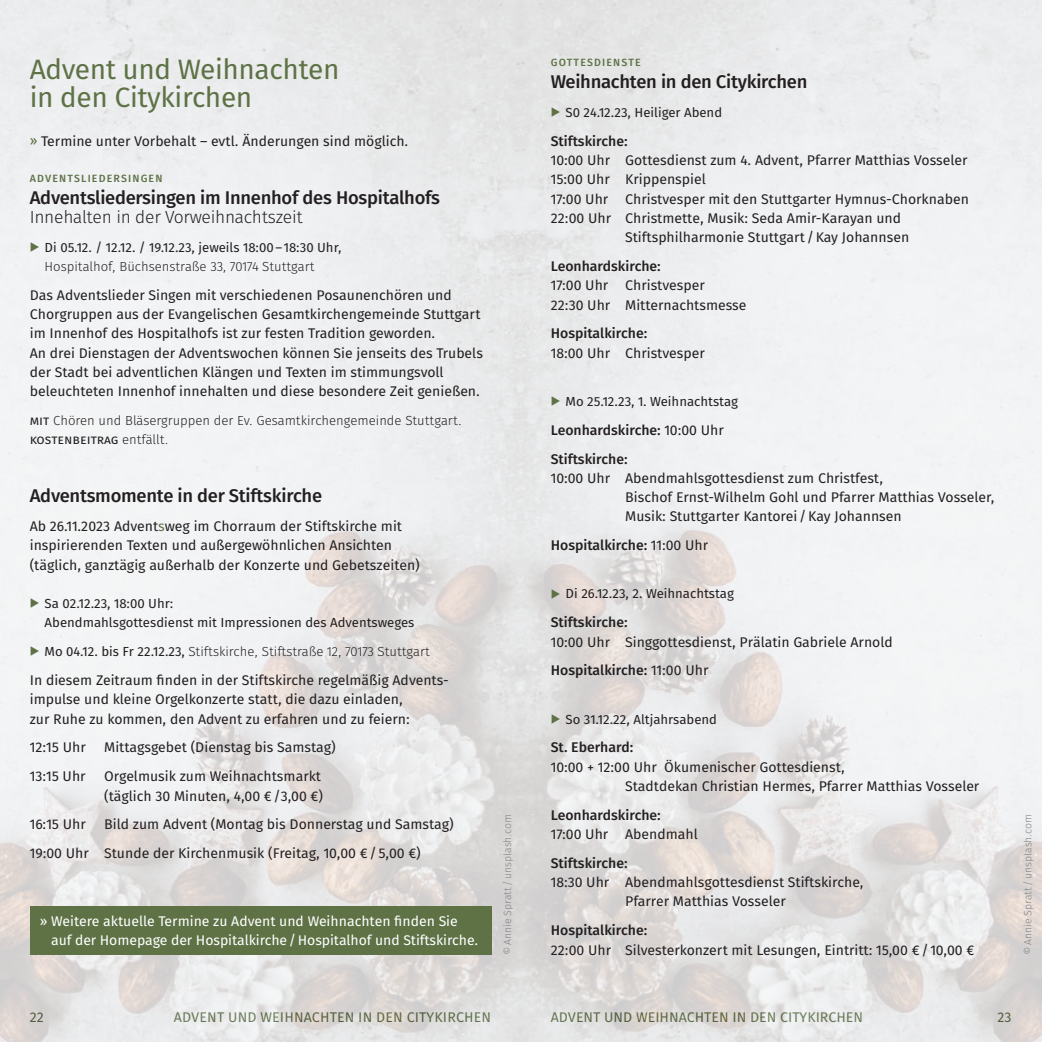
<style>
.page{position:relative;width:1042px;height:1042px;background:#fff}
.page>*{position:absolute;margin:0;border:0;box-sizing:border-box;transform-origin:0 0}
.t1{font:28px/28.9px "Fira Sans OT";letter-spacing:-.015em;color:#5e7246}
.t2{font:18.38px "Fira Sans OT Medium";letter-spacing:-.015em;color:#231f21}
.t3{font:17.5px "Fira Sans OT Light";letter-spacing:-.015em;color:#231f21}
.t4{font:14px/19.2px "Fira Sans OT";color:#231f21}
.t5{font:14px/28.9px "Fira Sans OT Medium";color:#231f21}
.t6{font:14px/19.2px "Fira Sans OT";letter-spacing:-.005em;color:#fff}
.t7{font:14px "Fira Sans OT";letter-spacing:.01em;color:#5e7246}
.t8{font:13.12px/19.2px "Fira Sans OT";color:#231f21}
.t9{font:13.12px "Fira Sans OT Light";color:#231f21}
.t10{font:10.5px "Fira Sans OT Light";color:#808386}
.t11{font:10.5px "Fira Sans OT Medium";letter-spacing:.11em;color:#5e7246}
.s1{color:#5e7246}
.s2{font-family:"Fira Sans OT"}
.s3{font-family:"Fira Sans OT Light"}
</style>
<div class="page">
<img style="left:0;top:0;width:1042px;height:1042px">
<div style="left:30px;top:906px;width:461px;height:49px;background:#5e7246"></div>
<h1 class="t1" style="left:30px;top:56px;width:311px">Advent und Weihnachten in den Citykirchen</h1>
<p class="t4" style="left:30px;top:132px;width:380px"><span class="s1">»</span> Termine unter Vorbehalt – evtl. Änderungen sind möglich.</p>
<p class="t11" style="left:30px;top:171px;width:126px">ADVENTSLIEDERSIN GEN</p>
<h2 class="t2" style="left:30px;top:184px;width:412px">Adventsliedersingen im I nnenhof des Hospitalhofs</h2>
<p class="t3" style="left:30px;top:204px;width:274px">Innehalten in der Vorweihnachtszeit</p>
<p class="t8" style="left:30px;top:238px;width:313px"><span class="s1">◆</span> Di 05.12. / 12.12. / 19.12.23, jeweils 18:00–18:30 U hr,</p>
<p class="t9" style="left:45px;top:257px;width:272px">Hospitalhof, Büchsenstraße 33, 70174 Stuttgart</p>
<p class="t4" style="left:30px;top:286px;width:455px">Das Adventslieder Singen mit verschiedenen Posaunenchören und Chorgruppen aus der Evangelischen Gesamtkirchengemeinde Stuttgart im Innenhof des H ospitalhofs ist zur festen Tradition geworden.<br>An drei Dienstagen der Adventswochen können Sie jenseits des Trubels der Stadt bei adventlichen Klängen und Texten im stimmungsvoll beleuchteten Innenhof innehalten und diese besondere Zeit genießen.</p>
<p class="t9" style="left:30px;top:411px;width:433px"><span class="s2">MIT</span> Chören und Bläsergruppen der Ev. Gesamtkirchengemeinde Stuttgart.</p>
<p class="t8" style="left:30px;top:431px;width:140px">KOSTEN BEITRAG <span class="s3">entfällt.</span></p>
<h2 class="t2" style="left:30px;top:483px;width:294px">Adventsmomente in der Stiftskirche</h2>
<p class="t4" style="left:30px;top:517px;width:391px">Ab 26.11.2023 Advent<span class="s1">s</span>weg im Chorraum der Stiftskirche mit inspirierenden Texten und außergewöhnlichen Ansichten (täglich, ganztägig außerhalb der Konzerte und Gebetszeiten)</p>
<p class="t8" style="left:45px;top:595px;width:371px;text-indent:-15px"><span class="s1">◆</span> Sa 02.12.23, 18:00 U hr:<br>Abendmahlsgottesdienst mit Impressionen des Adventsweges</p>
<p class="t9" style="left:30px;top:642px;width:402px"><span class="s1">◆</span> <span class="s2">Mo 04.12. bis Fr 22.12.23,</span> Stiftskirche, Stiftstraße 12, 70173 Stuttgart</p>
<p class="t4" style="left:30px;top:671px;width:419px">In diesem Zeitraum finden in der Stiftskirche regelmäßig Advents&shy;impulse und kleine Orgelkonzerte statt, die dazu einladen,<br>zur Ruhe zu kommen, den Advent zu erfahren und zu feiern:</p>
<p class="t4" style="left:30px;top:739px;width:57px">12:15 U hr</p>
<p class="t4" style="left:104px;top:739px;width:233px">Mittagsgebet (D ienstag bis Samstag)</p>
<p class="t4" style="left:30px;top:768px;width:57px">13:15 U hr</p>
<p class="t4" style="left:104px;top:768px;width:220px">Orgelmusik zum Weihnachtsmarkt (täglich 30 Minuten, 4,00 €/3,00 €)</p>
<p class="t4" style="left:30px;top:816px;width:58px">16:15 U hr</p>
<p class="t4" style="left:30px;top:811px;width:425px;line-height:28.9px;text-indent:74px">Bild zum Advent (Montag bis Donnerstag und Samstag)<br>19:00 U hr Stunde der Kirchenmusik (Freitag, 10,00 €/5,00 €)</p>
<p class="t6" style="left:51px;top:912px;width:429px;text-indent:-11px">» Weitere aktuelle Termine zu Advent und Weihnachten finden Sie auf der H omepage der Hospitalkirche/Hospitalhof und Stiftskirche.</p>
<p class="t11" style="left:551px;top:55px;width:91px">Gottesd ienste</p>
<h2 class="t2" style="left:551px;top:69px;width:258px">Weihnachten in den Citykirchen</h2>
<p class="t8" style="left:551px;top:104px;width:173px"><span class="s1">◆</span> S0 24.12.23, H eiliger Abend</p>
<p class="t5" style="left:551px;top:128px;width:78px">Stiftskirche:</p>
<p class="t4" style="left:551px;top:152px;width:418px">10:00 U hr Gottesdienst zum 4. Advent, Pfarrer Matthias Vosseler</p>
<p class="t4" style="left:551px;top:171px;width:157px">15:00 U hr Krippenspiel</p>
<p class="t4" style="left:551px;top:190px;width:420px">17:00 U hr Christvesper mit den Stuttgarter Hymnus-Chorknaben</p>
<p class="t4" style="left:551px;top:209px;width:352px">22:00 U hr Christmette, Musik: Seda Amir-Karayan und</p>
<p class="t4" style="left:625px;top:229px;width:286px">Stiftsphilharmonie Stuttgart/Kay Johannsen</p>
<p class="t5" style="left:551px;top:253px;width:112px">Leonhardskirche:</p>
<p class="t4" style="left:551px;top:277px;width:197px">17:00 U hr Christvesper<br>22:30 U hr Mitternachtsmesse</p>
<p class="t5" style="left:551px;top:320px;width:98px">Hospitalkirche:</p>
<p class="t4" style="left:551px;top:344px;width:155px">18:00 U hr Christvesper</p>
<p class="t8" style="left:551px;top:392px;width:189px"><span class="s1">◆</span> Mo 25.12.23, 1. Weihnachtstag</p>
<p class="t5" style="left:551px;top:416px;width:175px">Leonhardskirche: <span class="s2">10:00 U hr<br></span>Stiftskirche:</p>
<p class="t4" style="left:625px;top:469px;width:371px;text-indent:-74px">10:00 U hr Abendmahlsgottesdienst zum Christfest,<br>Bischof E rnst-Wilhelm Gohl und Pfarrer Matthias Vosseler,<br>Musik: Stuttgarter Kantorei/Kay Johannsen</p>
<p class="t5" style="left:551px;top:532px;width:159px">Hospitalkirche: <span class="s2">11:00 U hr</span></p>
<p class="t8" style="left:551px;top:585px;width:185px"><span class="s1">◆</span> Di 26.12.23, 2. Weihnachtstag</p>
<p class="t5" style="left:551px;top:609px;width:78px">Stiftskirche:</p>
<p class="t4" style="left:551px;top:633px;width:343px">10:00 U hr Singgottesdienst, Prälatin Gabriele Arnold</p>
<p class="t5" style="left:551px;top:657px;width:159px">Hospitalkirche: <span class="s2">11:00 U hr</span></p>
<p class="t8" style="left:551px;top:710px;width:168px"><span class="s1">◆</span> So 31.12.22, Altjahrsabend</p>
<p class="t5" style="left:551px;top:734px;width:84px">St. Eberhard:</p>
<p class="t4" style="left:625px;top:758px;width:356px;text-indent:-74px">10:00 + 12:00 U hr Ökumenischer Gottesdienst,<br>Stadtdekan Christian H ermes, Pfarrer Matthias Vosseler</p>
<p class="t5" style="left:551px;top:801px;width:112px">Leonhardskirche:</p>
<p class="t4" style="left:551px;top:825px;width:149px">17:00 U hr Abendmahl</p>
<p class="t5" style="left:551px;top:849px;width:78px">Stiftskirche:</p>
<p class="t4" style="left:551px;top:874px;width:314px;text-align:center">18:30 U hr Abendmahlsgottesdienst Stiftskirche,<br>Pfarrer Matthias Vosseler</p>
<p class="t5" style="left:551px;top:917px;width:98px">Hospitalkirche:</p>
<p class="t4" style="left:551px;top:941px;width:425px">22:00 U hr Silvesterkonzert mit Lesungen, Eintritt: 15,00 €/10,00 €</p>
<p class="t10" style="left:500px;top:954px;width:142px;rotate:-90deg">©Annie Spratt/unsplash.com</p>
<p class="t10" style="left:1020px;top:954px;width:142px;rotate:-90deg">©Annie Spratt/unsplash.com</p>
<p class="t7" style="left:30px;top:1007px;width:16px">22</p>
<p class="t7" style="left:174px;top:1007px;width:65px">ADVENT UND</p>
<p class="t7" style="left:260px;top:1007px;width:125px">WEIHNACHTEN IN DEN</p>
<p class="t7" style="left:407px;top:1007px;width:67px">CITYKIRCHEN</p>
<p class="t7" style="left:551px;top:1007px;width:64px">ADVENT UND</p>
<p class="t7" style="left:636px;top:1007px;width:123px">WEIHNACHTEN IN DEN</p>
<p class="t7" style="left:780px;top:1007px;width:64px">CITYKIRCHEN</p>
<p class="t7" style="left:997px;top:1007px;width:16px">23</p>
</div>
